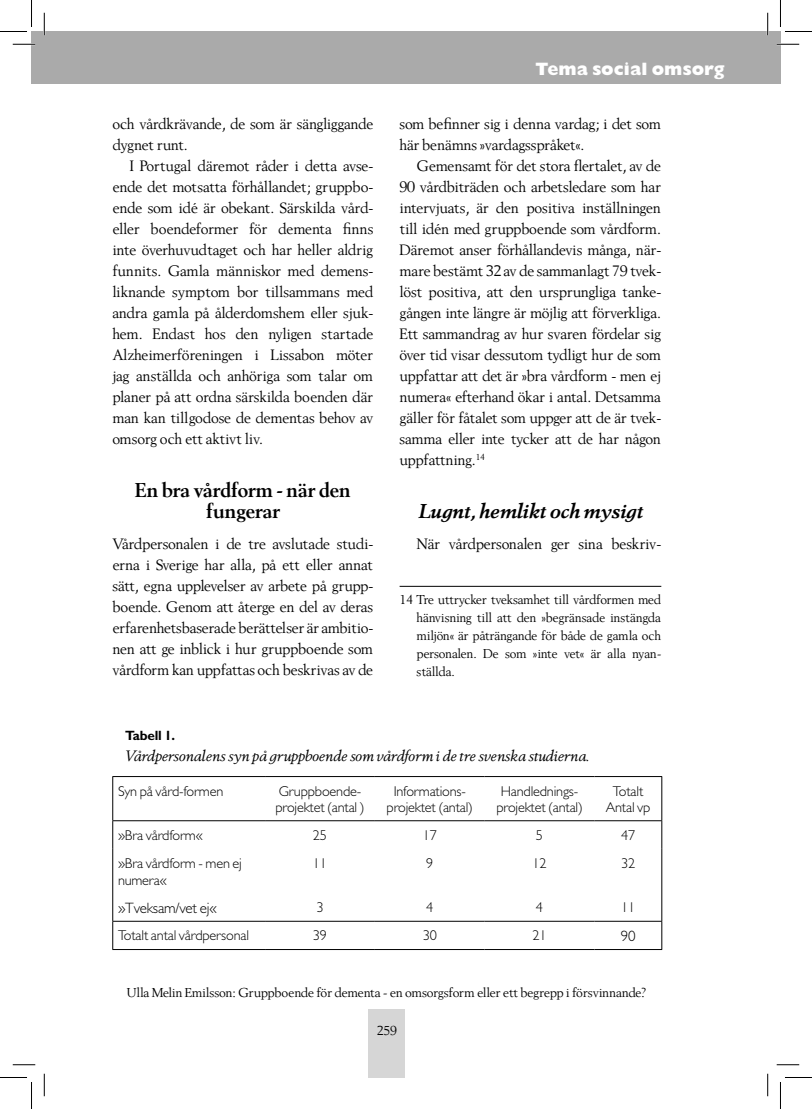
<style>
.page{position:relative;width:812px;height:1109px;background:#fff}
.page>*{position:absolute;margin:0;border:0;box-sizing:border-box;transform-origin:0 0}
.t1{font:700 21px/21px "Berling";letter-spacing:-.02em;color:#000;text-align:center}
.t2{font:italic 700 21px "Berling";letter-spacing:-.02em;color:#000}
.t3{font:800 18px "Gill Sans";color:#fff}
.t4{font:15.75px/21px "Berling";letter-spacing:-.03em;color:#000;text-align:justify}
.t5{font:italic 15.75px "Berling";letter-spacing:-.015em;color:#000}
.t6{font:300 15px "Gill Sans";letter-spacing:-.015em;color:#000}
.t7{font:300 14.25px/16.5px "Gill Sans";letter-spacing:-.015em;color:#000;text-align:center}
.t8{font:13.5px/18px "Berling";letter-spacing:-.03em;color:#000;text-align:justify}
.t9{font:700 13.5px "Gill Sans";letter-spacing:-.015em;color:#000}
</style>
<div class="page">
<div style="left:32px;top:32px;width:12px;height:52px;background:#aaa"></div>
<div style="left:368px;top:1009px;width:37px;height:68px;background:#d6d6d6"></div>
<div style="left:45px;top:32px;width:735px;height:52px;background:#aaa"></div>
<hr style="left:112px;top:921px;width:153px;height:1px;background:#000">
<hr style="left:265px;top:921px;width:110px;height:1px;background:#000">
<hr style="left:375px;top:921px;width:109px;height:1px;background:#000">
<hr style="left:484px;top:921px;width:110px;height:1px;background:#000">
<hr style="left:594px;top:921px;width:68px;height:1px;background:#000">
<hr style="left:112px;top:820px;width:153px;height:1px;background:#000">
<hr style="left:265px;top:820px;width:110px;height:1px;background:#000">
<hr style="left:375px;top:820px;width:109px;height:1px;background:#000">
<hr style="left:484px;top:820px;width:110px;height:1px;background:#000">
<hr style="left:594px;top:820px;width:68px;height:1px;background:#000">
<hr style="left:112px;top:776px;width:153px;height:1px;background:#000">
<hr style="left:112px;top:777px;width:1px;height:43px;background:#000">
<hr style="left:265px;top:776px;width:110px;height:1px;background:#000">
<hr style="left:375px;top:776px;width:109px;height:1px;background:#000">
<hr style="left:484px;top:776px;width:110px;height:1px;background:#000">
<hr style="left:594px;top:776px;width:68px;height:1px;background:#000">
<hr style="left:661px;top:777px;width:1px;height:43px;background:#000">
<svg style="left:112px;top:821px;width:1px;height:28px"></svg>
<svg style="left:661px;top:821px;width:1px;height:28px"></svg>
<hr style="left:112px;top:849px;width:1px;height:44px;background:#000">
<hr style="left:661px;top:849px;width:1px;height:44px;background:#000">
<svg style="left:112px;top:893px;width:1px;height:56px"></svg>
<svg style="left:661px;top:893px;width:1px;height:56px"></svg>
<hr style="left:112px;top:949px;width:153px;height:1px;background:#000">
<hr style="left:265px;top:949px;width:110px;height:1px;background:#000">
<hr style="left:375px;top:949px;width:109px;height:1px;background:#000">
<hr style="left:484px;top:949px;width:110px;height:1px;background:#000">
<hr style="left:594px;top:949px;width:68px;height:1px;background:#000">
<hr style="left:399px;top:586px;width:262px;height:1px;background:#000">
<hr style="left:13px;top:43px;width:22px;height:2px;background:#fff">
<hr style="left:776px;top:43px;width:23px;height:2px;background:#fff">
<hr style="left:43px;top:13px;width:2px;height:22px;background:#fff">
<hr style="left:766px;top:13px;width:2px;height:22px;background:#fff">
<svg style="left:13px;top:44px;width:22px;height:1px"></svg>
<svg style="left:776px;top:44px;width:23px;height:1px"></svg>
<svg style="left:13px;top:1064px;width:22px;height:1px"></svg>
<svg style="left:776px;top:1064px;width:23px;height:1px"></svg>
<svg style="left:44px;top:13px;width:1px;height:22px"></svg>
<svg style="left:44px;top:1074px;width:1px;height:22px"></svg>
<svg style="left:767px;top:13px;width:1px;height:22px"></svg>
<svg style="left:767px;top:1074px;width:1px;height:22px"></svg>
<svg style="left:0;top:0;width:32px;height:32px"></svg>
<svg style="left:0;top:1077px;width:32px;height:32px"></svg>
<svg style="left:780px;top:0;width:31px;height:32px"></svg>
<svg style="left:780px;top:1077px;width:31px;height:32px"></svg>
<p class="t4" style="left:112px;top:113px;width:262px">och vårdkrävande, de som är sängliggande dygnet runt.</p>
<p class="t4" style="left:112px;top:155px;width:262px;text-indent:17px">I Portugal däremot råder i detta avse&shy;ende det motsatta förhållandet; gruppbo&shy;ende som idé är obekant. Särskilda vård&shy;eller boendeformer för dementa finns inte överhuvudtaget och har heller aldrig funnits. Gamla människor med demens&shy;liknande symptom bor tillsammans med andra gamla på ålderdomshem eller sjuk&shy;hem. Endast hos den nyligen startade Alzheimerföreningen i Lissabon möter jag anställda och anhöriga som talar om planer på att ordna särskilda boenden där man kan tillgodose de dementas behov av omsorg och ett aktivt liv.</p>
<h1 class="t1" style="left:135px;top:479px;width:218px">En bra vårdform - när den fungerar</h1>
<p class="t4" style="left:112px;top:534px;width:262px">Vårdpersonalen i de tre avslutade studi&shy;erna i Sverige har alla, på ett eller annat sätt, egna upplevelser av arbete på grupp&shy;boende. Genom att återge en del av deras erfarenhetsbaserade berättelser är ambitio&shy;nen att ge inblick i hur gruppboende som vårdform kan uppfattas och beskrivas av de</p>
<p class="t3" style="left:535px;top:58px;width:191px">Tema social omsorg</p>
<p class="t4" style="left:399px;top:113px;width:263px">som befinner sig i denna vardag; i det som här benämns »vardagsspråket«.</p>
<p class="t4" style="left:399px;top:155px;width:263px;text-indent:17px">Gemensamt för det stora flertalet, av de 90 vårdbiträden och arbetsledare som har intervjuats, är den positiva inställningen till idén med gruppboende som vårdform.<br>Däremot anser förhållandevis många, när&shy;mare bestämt 32 av de sammanlagt 79 tvek&shy;löst positiva, att den ursprungliga tanke&shy;gången inte längre är möjlig att förverkliga.<br>Ett sammandrag av hur svaren fördelar sig över tid visar dessutom tydligt hur de som uppfattar att det är »bra vårdform - men ej numera« efterhand ökar i antal. Detsamma gäller för fåtalet som uppger att de är tvek&shy;samma eller inte tycker att de har någon uppfattning.<sup>14</sup></p>
<h1 class="t2" style="left:417px;top:499px;width:227px">Lugnt, hemlikt och mysigt</h1>
<p class="t4" style="left:416px;top:534px;width:246px">När vårdpersonalen ger sina beskriv-</p>
<p class="t8" style="left:416px;top:590px;width:246px;text-indent:-17px">14 Tre uttrycker tveksamhet till vårdformen med hänvisning till att den »begränsade instängda miljön« är påträngande för både de gamla och personalen. De som »inte vet« är alla nyan&shy;ställda.</p>
<p class="t9" style="left:125px;top:728px;width:52px">Tabell 1.</p>
<p class="t5" style="left:125px;top:748px;width:465px">Vårdpersonalens syn på gruppboende som vårdform i de tre svenska studierna.</p>
<p class="t7" style="left:118px;top:783px;width:107px">Syn på vård-formen</p>
<p class="t7" style="left:275px;top:783px;width:91px;text-align:left">Gruppboende&shy;projektet (antal )</p>
<p class="t7" style="left:386px;top:783px;width:88px">Informations&shy;projektet (antal)</p>
<p class="t7" style="left:496px;top:783px;width:88px">Handlednings&shy;projektet (antal)</p>
<p class="t7" style="left:605px;top:783px;width:46px">Totalt<br>Antal vp</p>
<p class="t7" style="left:118px;top:827px;width:86px">»Bra vårdform«</p>
<p class="t7" style="left:313px;top:827px;width:16px">25</p>
<p class="t7" style="left:422px;top:827px;width:16px">17</p>
<p class="t7" style="left:536px;top:827px;width:9px">5</p>
<p class="t7" style="left:621px;top:827px;width:16px">47</p>
<p class="t7" style="left:118px;top:855px;width:125px;text-align:left">»Bra vårdform - men ej numera«</p>
<p class="t7" style="left:313px;top:855px;width:16px">11</p>
<p class="t7" style="left:426px;top:855px;width:9px">9</p>
<p class="t7" style="left:532px;top:855px;width:16px">12</p>
<p class="t7" style="left:621px;top:855px;width:16px">32</p>
<p class="t6" style="left:118px;top:899px;width:100px">»Tveksam/vet ej«</p>
<p class="t7" style="left:316px;top:899px;width:9px">3</p>
<p class="t7" style="left:426px;top:899px;width:9px">4</p>
<p class="t7" style="left:536px;top:899px;width:9px">4</p>
<p class="t7" style="left:621px;top:899px;width:16px">11</p>
<p class="t7" style="left:118px;top:928px;width:132px">Totalt antal vårdpersonal</p>
<p class="t7" style="left:313px;top:928px;width:16px">39</p>
<p class="t7" style="left:422px;top:928px;width:16px">30</p>
<p class="t7" style="left:532px;top:928px;width:16px">21</p>
<p class="t6" style="left:620px;top:928px;width:16px">90</p>
<p class="t8" style="left:127px;top:983px;width:520px">Ulla Melin Emilsson: Gruppboende för dementa - en omsorgsform eller ett begrepp i försvinnande?</p>
<p class="t8" style="left:377px;top:1021px;width:21px">259</p>
</div>
